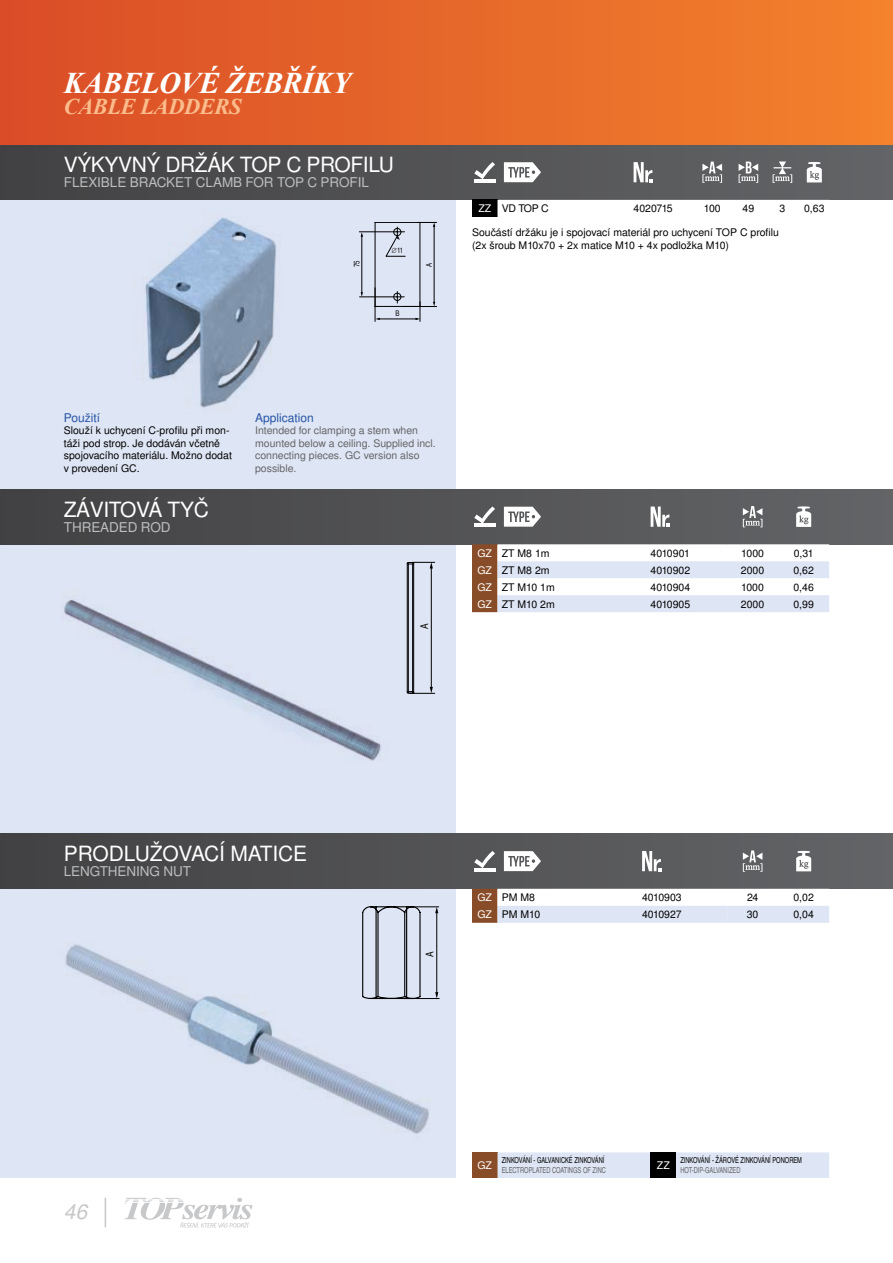
<style>
.page{position:relative;width:893px;height:1263px;background:#fff}
.page>*{position:absolute;margin:0;border:0;box-sizing:border-box;transform-origin:0 0}
.t1{font:italic 700 30px "Times New Roman";letter-spacing:-.02em;color:#fff}
.t2{font:italic 700 22.5px "Times New Roman";letter-spacing:-.02em;color:#fbbc8c}
.t3{font:21px "Nimbus Sans LOT";letter-spacing:-.02em;color:#fff}
.t4{font:italic 21px "Nimbus Sans LOT";color:#c7c8ca}
.t5{font:13.5px "Nimbus Sans LOT";color:#bcbec0}
.t6{font:12px "Nimbus Sans LOT";color:#2654a5}
.t7{font:10.5px/12.6px "Nimbus Sans LOT";color:#000}
.t8{font:10.5px/12.6px "Nimbus Sans LOT";color:#636466}
.t9{font:10.5px "Nimbus Sans LOT";letter-spacing:-.025em;color:#000}
.t10{font:10.5px "Nimbus Sans LOT";letter-spacing:-.02em;color:#000}
.t11{font:10.5px "Nimbus Sans LOT";color:#fff}
.t12{font:10.5px "Nimbus Sans LOT";color:#000;scale:.8 1}
.t13{font:condensed 8.25px "Nimbus Sans LOT";color:#000;scale:.85 1}
.t14{font:condensed 8.25px "Nimbus Sans LOT";color:#636466;scale:.85 1}
.t15{font:7.65px "Nimbus Sans LOT";color:#000;scale:.8 1}
.s1{color:#fff}
</style>
<div class="page">
<svg style="left:105px;top:1198px;width:1px;height:29px"></svg>
<svg style="left:124px;top:1198px;width:128px;height:30px"></svg>
<div style="left:0;top:200px;width:455px;height:978px;background:#dee5f4"></div>
<div style="left:0;top:145px;width:893px;height:55px;background:linear-gradient(to right,#424143,#646568)"></div>
<div style="left:0;top:489px;width:893px;height:55px;background:linear-gradient(to right,#424243,#646567)"></div>
<div style="left:0;top:833px;width:893px;height:56px;background:linear-gradient(to right,#424243,#646668)"></div>
<svg style="left:472px;top:889px;width:357px;height:34px"></svg>
<hr style="left:474px;top:868px;width:22px;height:3px;background:#fff">
<svg style="left:474px;top:851px;width:21px;height:17px"></svg>
<svg style="left:504px;top:851px;width:37px;height:20px"></svg>
<svg style="left:642px;top:851px;width:19px;height:20px"></svg>
<svg style="left:743px;top:850px;width:19px;height:22px"></svg>
<svg style="left:796px;top:851px;width:15px;height:20px"></svg>
<svg style="left:472px;top:544px;width:357px;height:68px"></svg>
<hr style="left:474px;top:524px;width:22px;height:3px;background:#fff">
<svg style="left:474px;top:506px;width:21px;height:18px"></svg>
<svg style="left:504px;top:507px;width:37px;height:20px"></svg>
<svg style="left:651px;top:506px;width:19px;height:21px"></svg>
<svg style="left:743px;top:506px;width:19px;height:21px"></svg>
<svg style="left:796px;top:506px;width:15px;height:21px"></svg>
<img style="left:66px;top:944px;width:363px;height:190px">
<div style="left:348px;top:890px;width:107px;height:121px;background:#dee5f4"></div>
<svg style="left:435px;top:907px;width:3px;height:6px"></svg>
<svg style="left:435px;top:992px;width:3px;height:6px"></svg>
<hr style="left:436px;top:912px;width:1px;height:82px;background:#000">
<hr style="left:407px;top:906px;width:32px;height:1px;background:#000">
<hr style="left:404px;top:998px;width:35px;height:1px;background:#000">
<svg style="left:362px;top:906px;width:60px;height:93px"></svg>
<hr style="left:431px;top:566px;width:1px;height:122px;background:#000">
<hr style="left:407px;top:563px;width:1px;height:129px;background:#000">
<hr style="left:413px;top:563px;width:1px;height:129px;background:#000">
<hr style="left:408px;top:562px;width:1px;height:131px;background:#000">
<hr style="left:412px;top:562px;width:1px;height:131px;background:#000">
<svg style="left:406px;top:561px;width:29px;height:7px"></svg>
<svg style="left:406px;top:687px;width:29px;height:7px"></svg>
<div style="left:0;top:0;width:893px;height:145px;background:linear-gradient(to right,#da4d28,#f3822c)"></div>
<img style="left:145px;top:217px;width:132px;height:191px">
<hr style="left:362px;top:235px;width:1px;height:58px;background:#000">
<hr style="left:359px;top:232px;width:46px;height:1px;background:#000">
<hr style="left:360px;top:297px;width:44px;height:1px;background:#000">
<svg style="left:374px;top:222px;width:63px;height:99px"></svg>
<div style="left:472px;top:200px;width:25px;height:17px;background:#000"></div>
<hr style="left:474px;top:179px;width:22px;height:3px;background:#fff">
<svg style="left:474px;top:162px;width:21px;height:17px"></svg>
<svg style="left:504px;top:162px;width:37px;height:20px"></svg>
<svg style="left:634px;top:162px;width:19px;height:20px"></svg>
<svg style="left:702px;top:162px;width:20px;height:21px"></svg>
<svg style="left:739px;top:162px;width:19px;height:21px"></svg>
<svg style="left:773px;top:162px;width:19px;height:21px"></svg>
<svg style="left:807px;top:162px;width:15px;height:20px"></svg>
<img style="left:64px;top:600px;width:317px;height:161px">
<div style="left:472px;top:1152px;width:25px;height:26px;background:#884c28"></div>
<div style="left:497px;top:1152px;width:332px;height:26px;background:#dee5f4"></div>
<div style="left:651px;top:1152px;width:25px;height:26px;background:#000"></div>
<h1 class="t1" style="left:64px;top:62px;width:288px">KABELOVÉ ŽEBŘÍKY</h1>
<h2 class="t2" style="left:64px;top:90px;width:179px">CABLE LADDERS</h2>
<h3 class="t3" style="left:64px;top:152px;width:332px">VÝKYVNÝ DRŽÁK TOP C PROFILU</h3>
<p class="t5" style="left:64px;top:174px;width:9px">flexible</p>
<p class="t5" style="left:130px;top:174px;width:10px">bracket</p>
<p class="t5" style="left:196px;top:174px;width:11px">clamb</p>
<p class="t5" style="left:246px;top:174px;width:10px">for</p>
<p class="t5" style="left:277px;top:174px;width:53px">TOP C profil</p>
<p class="t15" style="left:391px;top:246px;width:17px">∅11</p>
<p class="t15" style="left:352px;top:267px;width:10px;rotate:-90deg">75</p>
<p class="t15" style="left:424px;top:267px;width:7px;rotate:-90deg">A</p>
<p class="t15" style="left:395px;top:309px;width:7px">B</p>
<p class="t7" style="left:478px;top:202px;width:72px"><span class="s1">ZZ</span> VD TOP C</p>
<p class="t10" style="left:634px;top:202px;width:41px">4020715</p>
<p class="t7" style="left:704px;top:202px;width:18px">100</p>
<p class="t7" style="left:743px;top:202px;width:13px">49</p>
<p class="t7" style="left:779px;top:202px;width:7px">3</p>
<p class="t7" style="left:804px;top:202px;width:22px">0,63</p>
<p class="t7" style="left:472px;top:226px;width:309px">Součástí držáku je i spojovací materiál pro uchycení TOP C profilu (2x šroub M10x70 + 2x matice M10 + 4x podložka M10)</p>
<p class="t6" style="left:64px;top:410px;width:38px">Použití</p>
<p class="t7" style="left:64px;top:424px;width:170px">Slouží k uchycení C-profilu při mon&shy;táži pod strop. Je dodáván včetně spojovacího materiálu. Možno dodat v provedení GC.</p>
<h3 class="t3" style="left:64px;top:497px;width:147px">ZÁVITOVÁ TYČ</h3>
<p class="t5" style="left:64px;top:519px;width:11px">threaded</p>
<p class="t5" style="left:141px;top:519px;width:11px">rod</p>
<p class="t6" style="left:255px;top:410px;width:60px">Application</p>
<p class="t8" style="left:255px;top:424px;width:182px">Intended for clamping a stem when mounted below a ceiling. Supplied incl. connecting pieces. GC version also possible.</p>
<p class="t12" style="left:418px;top:629px;width:9px;rotate:-90deg">A</p>
<p class="t7" style="left:477px;top:547px;width:74px"><span class="s1">GZ</span> ZT M8 1m</p>
<p class="t9" style="left:651px;top:547px;width:41px">4010901</p>
<p class="t7" style="left:741px;top:547px;width:24px">1000</p>
<p class="t7" style="left:794px;top:547px;width:21px">0,31</p>
<p class="t7" style="left:477px;top:564px;width:74px"><span class="s1">GZ</span> ZT M8 2m</p>
<p class="t7" style="left:651px;top:564px;width:41px">4010902</p>
<p class="t7" style="left:741px;top:564px;width:25px">2000</p>
<p class="t7" style="left:793px;top:564px;width:22px">0,62</p>
<p class="t7" style="left:477px;top:581px;width:79px"><span class="s1">GZ</span> ZT M10 1m</p>
<p class="t7" style="left:651px;top:581px;width:41px">4010904</p>
<p class="t7" style="left:741px;top:581px;width:24px">1000</p>
<p class="t7" style="left:793px;top:581px;width:22px">0,46</p>
<p class="t7" style="left:477px;top:598px;width:79px"><span class="s1">GZ</span> ZT M10 2m</p>
<p class="t7" style="left:651px;top:598px;width:41px">4010905</p>
<p class="t7" style="left:741px;top:598px;width:25px">2000</p>
<p class="t7" style="left:793px;top:598px;width:22px">0,99</p>
<h3 class="t3" style="left:64px;top:841px;width:15px">prodlužovací</h3>
<h3 class="t3" style="left:230px;top:841px;width:14px">matice</h3>
<p class="t5" style="left:64px;top:863px;width:10px">lengthening</p>
<p class="t5" style="left:163px;top:863px;width:10px">nut</p>
<h3 class="t4" style="left:64px;top:1199px;width:25px">46</h3>
<p class="t12" style="left:423px;top:957px;width:9px;rotate:-90deg">A</p>
<p class="t7" style="left:477px;top:891px;width:59px"><span class="s1">GZ</span> PM M8</p>
<p class="t7" style="left:642px;top:891px;width:41px">4010903</p>
<p class="t7" style="left:747px;top:891px;width:13px">24</p>
<p class="t7" style="left:793px;top:891px;width:22px">0,02</p>
<p class="t7" style="left:477px;top:908px;width:64px"><span class="s1">GZ</span> PM M10</p>
<p class="t7" style="left:642px;top:908px;width:41px">4010927</p>
<p class="t7" style="left:747px;top:908px;width:13px">30</p>
<p class="t7" style="left:793px;top:908px;width:22px">0,04</p>
<p class="t11" style="left:477px;top:1159px;width:16px">GZ</p>
<p class="t13" style="left:502px;top:1155px;width:122px">ZINKOVÁNÍ - GALVANICKÉ ZINKOVÁNÍ</p>
<p class="t14" style="left:502px;top:1165px;width:124px">ELECTROPLATED COATINGS OF ZINC</p>
<p class="t11" style="left:657px;top:1159px;width:14px">ZZ</p>
<p class="t13" style="left:680px;top:1155px;width:145px">ZINKOVÁNÍ - ŽÁROVÉ ZINKOVÁNÍ PONOREM</p>
<p class="t14" style="left:680px;top:1165px;width:72px">HOT-DIP-GALVANIZED</p>
</div>
